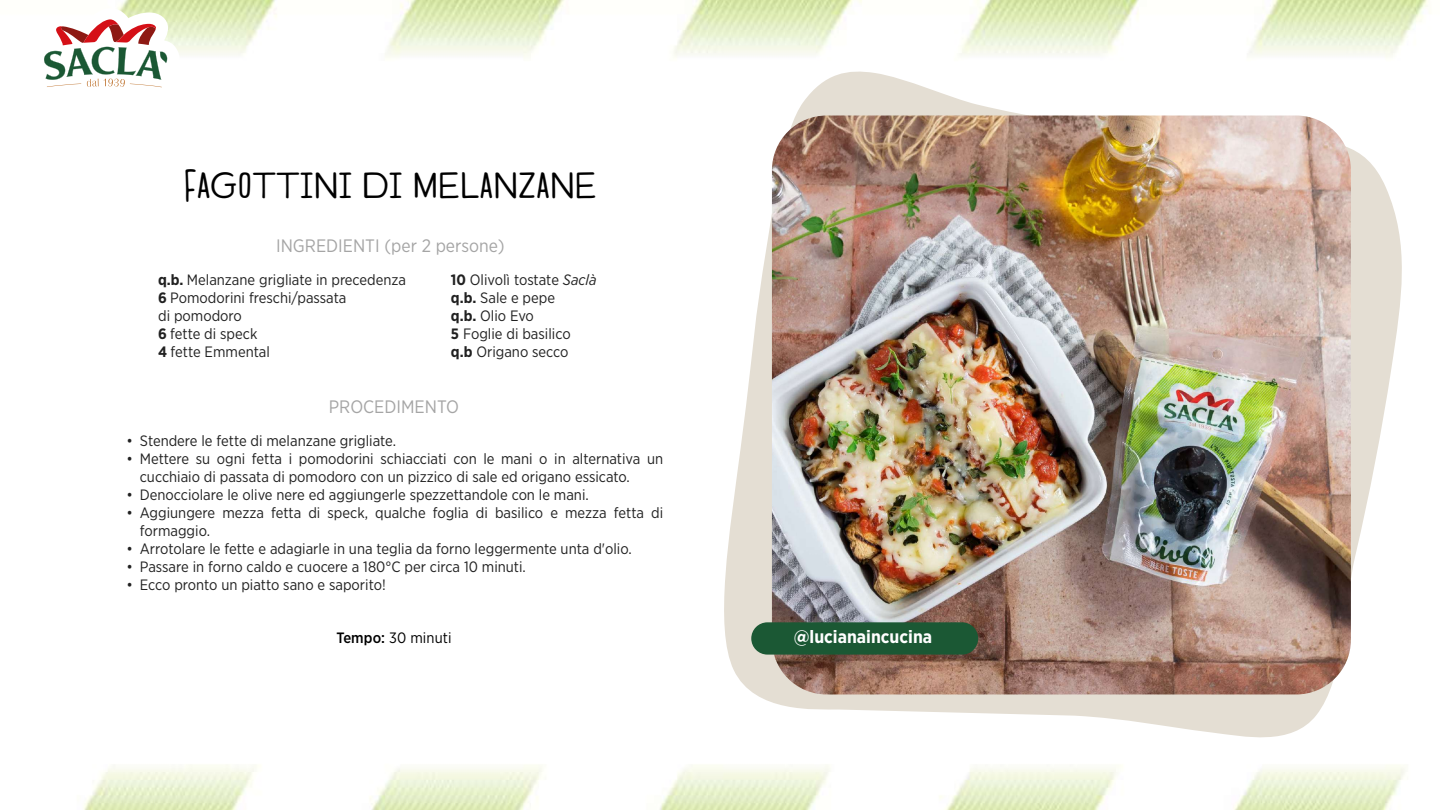
<style>
.page{position:relative;width:1440px;height:810px;background:#fff}
.page>*{position:absolute;margin:0;border:0;box-sizing:border-box;transform-origin:0 0}
.t1{font:45px "Modern Society";color:#000}
.t2{font:18px "Gotham Narrow";color:#a5a5a5}
.t3{font:700 18px "Gotham Narrow";color:#fff}
.t4{font:15px/18px "Gotham Narrow";color:#212121}
.t5{font:15px "Gotham Narrow";letter-spacing:.005em;color:#000}
.s1{font-weight:700}
.s2{font-style:italic}
.s3{font-weight:500}
</style>
<div class="page">
<img style="left:118px;top:0;width:1311px;height:58px">
<img style="left:83px;top:764px;width:1323px;height:46px">
<svg style="left:724px;top:71px;width:678px;height:667px"></svg>
<svg style="left:44px;top:8px;width:136px;height:80px"></svg>
<img style="left:772px;top:116px;width:579px;height:578px">
<div style="left:751px;top:622px;width:227px;height:33px;background:#1b5834;border-radius:16px"></div>
<h1 class="t1" style="left:184px;top:163px;width:415px">Fagottini di melanzane</h1>
<p class="t2" style="left:276px;top:235px;width:230px">INGREDIENTI (per 2 persone)</p>
<p class="t4" style="left:158px;top:271px;width:250px"><span class="s1">q.b.</span> Melanzane grigliate in precedenza<br><span class="s1">6</span> Pomodorini freschi/passata<br>di pomodoro<br><span class="s1">6</span> fette di speck<br><span class="s1">4</span> fette Emmental</p>
<p class="t4" style="left:451px;top:271px;width:147px"><span class="s1">10</span> Olivolì tostate <span class="s2">Saclà </span><span class="s1">q.b.</span> Sale e pepe<br><span class="s1">q.b.</span> Olio Evo<br><span class="s1">5</span> Foglie di basilico<br><span class="s1">q.b</span> Origano secco</p>
<p class="t2" style="left:329px;top:395px;width:132px">PROCEDIMENTO</p>
<p class="t4" style="left:126px;top:431px;width:271px">• Stendere le fette di melanzane grigliate.</p>
<p class="t4" style="left:140px;top:449px;width:525px;text-indent:-14px">• Mettere su ogni fetta i pomodorini schiacciati con le mani o in alternativa un cucchiaio di passata di pomodoro con un pizzico di sale ed origano essicato.</p>
<p class="t4" style="left:126px;top:485px;width:464px">• Denocciolare le olive nere ed aggiungerle spezzettandole con le mani.</p>
<p class="t4" style="left:140px;top:503px;width:525px;text-indent:-14px">• Aggiungere mezza fetta di speck, qualche foglia di basilico e mezza fetta di formaggio.</p>
<p class="t4" style="left:126px;top:539px;width:507px">• Arrotolare le fette e adagiarle in una teglia da forno leggermente unta d'olio.</p>
<p class="t4" style="left:126px;top:557px;width:401px">• Passare in forno caldo e cuocere a 180°C per circa 10 minuti.</p>
<p class="t4" style="left:126px;top:575px;width:261px">• Ecco pronto un piatto sano e saporito!</p>
<p class="t5" style="left:336px;top:629px;width:117px"><span class="s3">Tempo:</span> 30 minuti</p>
<p class="t3" style="left:794px;top:625px;width:140px">@lucianaincucina</p>
</div>
